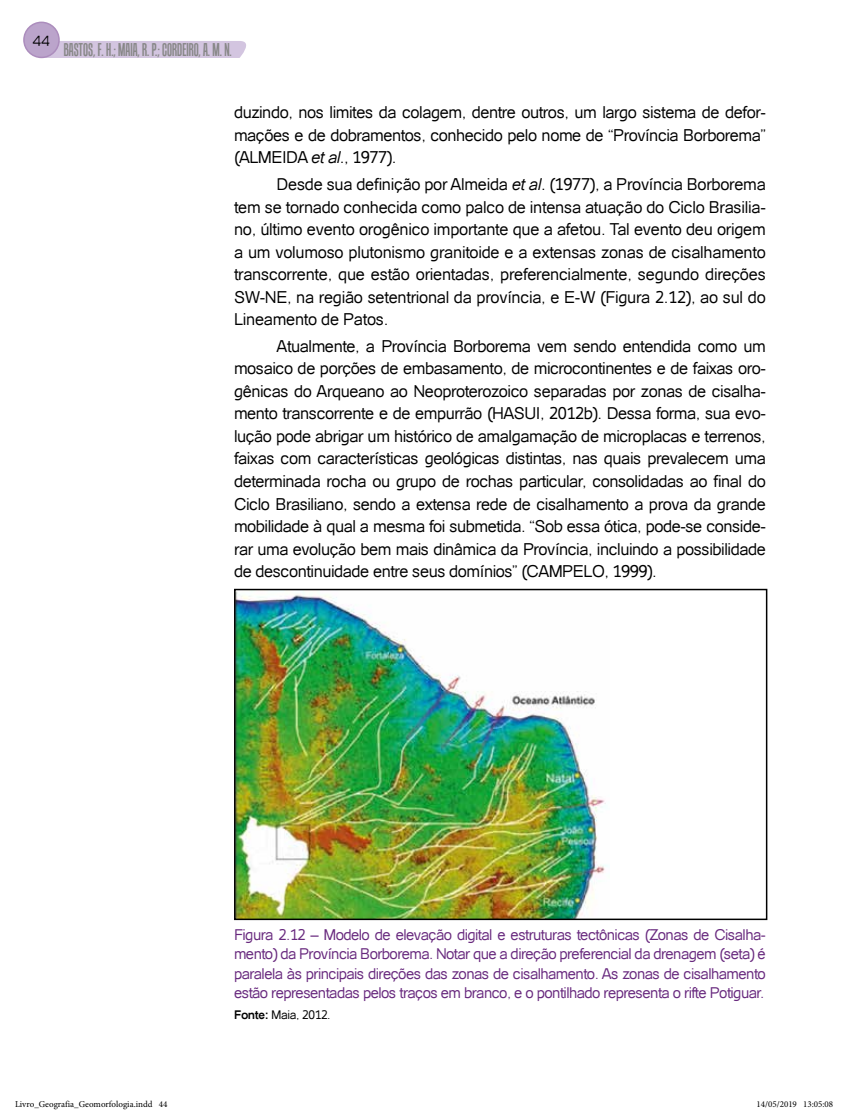
<style>
.page{position:relative;width:851px;height:1112px;background:#fff}
.page>*{position:absolute;margin:0;border:0;box-sizing:border-box;transform-origin:0 0}
.t1{font:18px "Tandelle";color:#878787}
.t2{font:16.5px/22.5px "Catriel";letter-spacing:-.03em;color:#000;text-align:justify}
.t3{font:300 16.5px "Teen";color:#000}
.t4{font:15px/19.5px "Catriel";letter-spacing:-.04em;color:#68297e;text-align:justify}
.t5{font:12px "Catriel";letter-spacing:-.03em;color:#000}
.t6{font:9px "Minion Pro";color:#000}
.s1{font-style:italic}
.s2{font-weight:700}
</style>
<div class="page">
<div style="left:46px;top:41px;width:200px;height:17px;background:#d3c5e0"></div>
<div style="left:24px;top:22px;width:35px;height:35px;background:#bba4cb;border-radius:50%"></div>
<div style="left:23px;top:22px;width:37px;height:36px;border:2px solid #ac8dbd;border-radius:50%"></div>
<img style="left:237px;top:592px;width:371px;height:324px">
<div style="left:234px;top:588px;width:533px;height:331px;border:2px solid #000"></div>
<p class="t3" style="left:33px;top:32px;width:18px">44</p>
<p class="t1" style="left:64px;top:39px;width:169px">BASTOS, F. H.; MAIA, R. P.; CORDEIRO, A. M. N.</p>
<p class="t2" style="left:234px;top:101px;width:533px">duzindo, nos limites da colagem, dentre outros, um largo sistema de defor&shy;mações e de dobramentos, conhecido pelo nome de “Província Borborema” (ALMEIDA <span class="s1">et al</span>., 1977).</p>
<p class="t2" style="left:234px;top:173px;width:533px;text-indent:43px">Desde sua definição por Almeida <span class="s1">et al</span>. (1977), a Província Borborema tem se tornado conhecida como palco de intensa atuação do Ciclo Brasilia&shy;no, último evento orogênico importante que a afetou. Tal evento deu origem a um volumoso plutonismo granitoide e a extensas zonas de cisalhamento transcorrente, que estão orientadas, preferencialmente, segundo direções SW-NE, na região setentrional da província, e E-W (Figura 2.12), ao sul do Lineamento de Patos.</p>
<p class="t2" style="left:234px;top:335px;width:533px;text-indent:43px">Atualmente, a Província Borborema vem sendo entendida como um mosaico de porções de embasamento, de microcontinentes e de faixas oro&shy;gênicas do Arqueano ao Neoproterozoico separadas por zonas de cisalha&shy;mento transcorrente e de empurrão (HASUI, 2012b). Dessa forma, sua evo&shy;lução pode abrigar um histórico de amalgamação de microplacas e terrenos, faixas com características geológicas distintas, nas quais prevalecem uma determinada rocha ou grupo de rochas particular, consolidadas ao final do Ciclo Brasiliano, sendo a extensa rede de cisalhamento a prova da grande mobilidade à qual a mesma foi submetida. “Sob essa ótica, pode-se conside&shy;rar uma evolução bem mais dinâmica da Província, incluindo a possibilidade de descontinuidade entre seus domínios” (CAMPELO, 1999).</p>
<p class="t4" style="left:234px;top:924px;width:533px">Figura 2.12 – Modelo de elevação digital e estruturas tectônicas (Zonas de Cisalha&shy;mento) da Província Borborema. Notar que a direção preferencial da drenagem (seta) é paralela às principais direções das zonas de cisalhamento. As zonas de cisalhamento estão representadas pelos traços em branco, e o pontilhado representa o rifte Potiguar.</p>
<p class="t5" style="left:234px;top:1007px;width:98px"><span class="s2">Fonte:</span> Maia, 2012.</p>
<p class="t6" style="left:15px;top:1098px;width:154px">Livro_Geografia_Geomorfologia.indd 44</p>
<p class="t6" style="left:756px;top:1098px;width:78px">14/05/2019 13:05:08</p>
</div>
